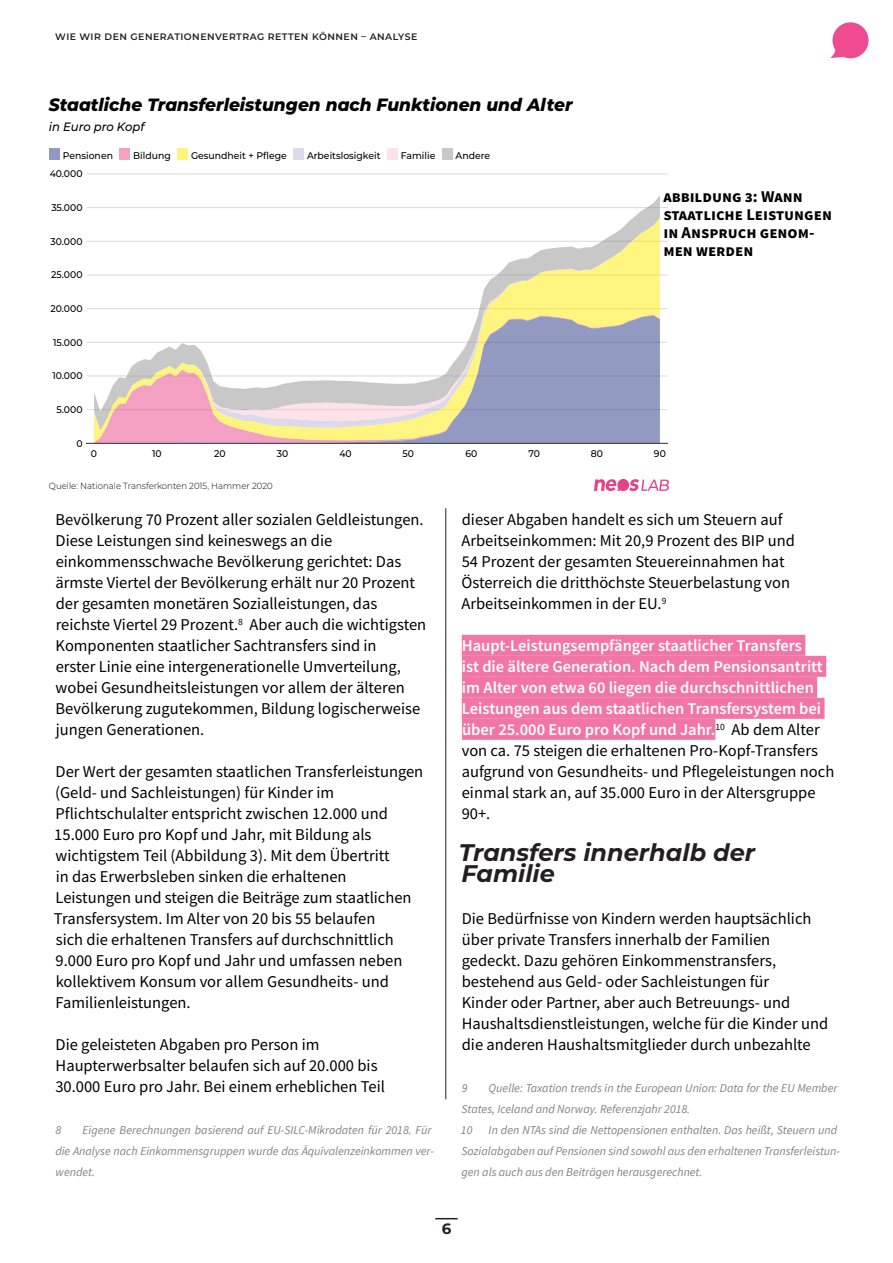
<style>
.page{position:relative;width:893px;height:1263px;background:#fff}
.page>*{position:absolute;margin:0;border:0;box-sizing:border-box;transform-origin:0 0}
.Subheader{font:italic 700 24px/21px "Montserrat";color:#231f20}
.t1{font:italic 800 17.85px "Montserrat";color:#000;scale:.96 1}
.Fließtext{font:16.5px/21px "Source Sans Pro";color:#000001}
.Fließtext-2{font:600 16.5px/21px "Source Sans Pro";color:#fff}
.Grafik_Tabellentitel{font:700 16.5px/18px "Source Sans Pro";color:#000001}
.t2{font:700 15px "Montserrat";color:#231f20}
.t3{font:italic 500 12.15px "Montserrat";color:#000;scale:.96 1}
.Footnote_text{font:italic 12px/21px "Source Sans Pro";color:#808285}
.t4{font:500 9.75px "Montserrat";color:#000;scale:.96 1}
.t5{font:600 9.3px "Montserrat";letter-spacing:.05em;color:#231f20}
.t6{font:300 8.85px "Montserrat";color:#000;scale:.96 1}
.s1{font-weight:400;color:#000001}
</style>
<div class="page">
<svg style="left:831px;top:22px;width:37px;height:36px"></svg>
<hr style="left:86px;top:409px;width:581px;height:1px;background:#dadada">
<hr style="left:86px;top:376px;width:581px;height:1px;background:#dadada">
<hr style="left:86px;top:342px;width:581px;height:1px;background:#dadada">
<hr style="left:86px;top:308px;width:581px;height:1px;background:#dadada">
<hr style="left:86px;top:275px;width:581px;height:1px;background:#dadada">
<hr style="left:86px;top:241px;width:581px;height:1px;background:#dadada">
<hr style="left:86px;top:207px;width:581px;height:1px;background:#dadada">
<hr style="left:86px;top:174px;width:581px;height:1px;background:#dadada">
<svg style="left:94px;top:431px;width:566px;height:12px"></svg>
<svg style="left:94px;top:196px;width:566px;height:235px"></svg>
<hr style="left:86px;top:443px;width:581px;height:1px;background:#333">
<div style="left:49px;top:148px;width:11px;height:11px;background:#939ac1"></div>
<div style="left:119px;top:148px;width:11px;height:11px;background:#f3a0c3"></div>
<div style="left:177px;top:148px;width:11px;height:11px;background:#fef580"></div>
<div style="left:293px;top:148px;width:11px;height:11px;background:#dcdaea"></div>
<div style="left:387px;top:148px;width:11px;height:11px;background:#fee2ea"></div>
<div style="left:442px;top:148px;width:10px;height:11px;background:#c8c8c8"></div>
<svg style="left:594px;top:479px;width:75px;height:12px"></svg>
<svg style="left:435px;top:1218px;width:23px;height:1px"></svg>
<hr style="left:445px;top:508px;width:1px;height:591px;background:#231f20">
<div style="left:462px;top:635px;width:343px;height:21px;background:#f176a5"></div>
<div style="left:462px;top:656px;width:364px;height:21px;background:#f176a5"></div>
<div style="left:462px;top:677px;width:355px;height:21px;background:#f176a5"></div>
<div style="left:462px;top:698px;width:362px;height:21px;background:#f176a5"></div>
<div style="left:462px;top:719px;width:253px;height:21px;background:#f176a5"></div>
<p class="t5" style="left:55px;top:30px;width:364px">WIE WIR DEN GENERATIONENVERTRAG RETTEN KÖNNEN – ANALYSE</p>
<p class="t1" style="left:49px;top:91px;width:547px">Staatliche Transferleistungen nach Funktionen und Alter</p>
<p class="t3" style="left:49px;top:118px;width:101px">in Euro pro Kopf</p>
<p class="t4" style="left:63px;top:148px;width:54px">Pensionen</p>
<p class="t4" style="left:133px;top:148px;width:41px">Bildung</p>
<p class="t4" style="left:191px;top:148px;width:101px">Gesundheit + Pflege</p>
<p class="t4" style="left:307px;top:148px;width:78px">Arbeitslosigkeit</p>
<p class="t4" style="left:401px;top:148px;width:38px">Familie</p>
<p class="t4" style="left:455px;top:148px;width:38px">Andere</p>
<p class="t4" style="left:50px;top:167px;width:36px">40.000</p>
<p class="t4" style="left:51px;top:201px;width:34px">35.000</p>
<p class="t4" style="left:51px;top:234px;width:35px">30.000</p>
<p class="t4" style="left:51px;top:268px;width:34px">25.000</p>
<p class="t4" style="left:51px;top:302px;width:35px">20.000</p>
<p class="t4" style="left:53px;top:335px;width:32px">15.000</p>
<p class="t4" style="left:52px;top:369px;width:33px">10.000</p>
<p class="t4" style="left:57px;top:403px;width:29px">5.000</p>
<p class="Grafik_Tabellentitel" style="left:663px;top:187px;width:170px">abbildung 3: Wann staatliche Leistungen in Anspruch genom&shy;men werden</p>
<p class="t4" style="left:76px;top:436px;width:8px">0</p>
<p class="t4" style="left:91px;top:447px;width:8px">0</p>
<p class="t4" style="left:152px;top:447px;width:12px">10</p>
<p class="t4" style="left:214px;top:447px;width:13px">20</p>
<p class="t4" style="left:277px;top:447px;width:14px">30</p>
<p class="t4" style="left:339px;top:447px;width:14px">40</p>
<p class="t4" style="left:403px;top:447px;width:14px">50</p>
<p class="t4" style="left:465px;top:447px;width:14px">60</p>
<p class="t4" style="left:528px;top:447px;width:14px">70</p>
<p class="t4" style="left:591px;top:447px;width:14px">80</p>
<p class="t4" style="left:654px;top:447px;width:14px">90</p>
<p class="t6" style="left:49px;top:480px;width:235px">Quelle: Nationale Transferkonten 2015, Hammer 2020</p>
<p class="Fließtext" style="left:56px;top:509px;width:372px">Bevölkerung 70 Prozent aller sozialen Geldleistungen.<br>Diese Leistungen sind keineswegs an die einkommensschwache Bevölkerung gerichtet: Das ärmste Viertel der Bevölkerung erhält nur 20 Prozent der gesamten monetären Sozialleistungen, das reichste Viertel 29 Prozent.<sup>8</sup> Aber auch die wichtigsten Komponenten staatlicher Sachtransfers sind in<br>erster Linie eine intergenerationelle Umverteilung, wobei Gesundheitsleistungen vor allem der älteren Bevölkerung zugutekommen, Bildung logischerweise jungen Generationen.</p>
<p class="Fließtext" style="left:54px;top:761px;width:371px">Der Wert der gesamten staatlichen Transferleistungen (Geld- und Sachleistungen) für Kinder im Pflichtschulalter entspricht zwischen 12.000 und 15.000 Euro pro Kopf und Jahr, mit Bildung als wichtigstem Teil (Abbildung 3). Mit dem Übertritt<br>in das Erwerbsleben sinken die erhaltenen Leistungen und steigen die Beiträge zum staatlichen Transfersystem. Im Alter von 20 bis 55 belaufen<br>sich die erhaltenen Transfers auf durchschnittlich 9.000 Euro pro Kopf und Jahr und umfassen neben kollektivem Konsum vor allem Gesundheits- und Familienleistungen.</p>
<p class="Fließtext" style="left:55px;top:1034px;width:331px">Die geleisteten Abgaben pro Person im<br>Haupterwerbsalter belaufen sich auf 20.000 bis<br>30.000 Euro pro Jahr. Bei einem erheblichen Teil</p>
<p class="Footnote_text" style="left:56px;top:1120px;width:7px">8</p>
<p class="Footnote_text" style="left:55px;top:1120px;width:380px;text-indent:27px">Eigene Berechnungen basierend auf EU-SILC-Mikrodaten für 2018. Für die Analyse nach Einkommensgruppen wurde das Äquivalenzeinkommen ver&shy;wendet.</p>
<p class="Fließtext" style="left:461px;top:509px;width:335px">dieser Abgaben handelt es sich um Steuern auf Arbeitseinkommen: Mit 20,9 Prozent des BIP und 54 Prozent der gesamten Steuereinnahmen hat Österreich die dritthöchste Steuerbelastung von Arbeitseinkommen in der EU.<sup>9</sup></p>
<p class="Fließtext-2" style="left:462px;top:635px;width:374px">Haupt-Leistungsempfänger staatlicher Transfers<br>ist die ältere Generation. Nach dem Pensionsantritt im Alter von etwa 60 liegen die durchschnittlichen Leistungen aus dem staatlichen Transfersystem bei über 25.000 Euro pro Kopf und Jahr.<sup>10</sup> <span class="s1">Ab dem Alter von ca. 75 steigen die erhaltenen Pro-Kopf-Transfers aufgrund von Gesundheits- und Pflegeleistungen noch einmal stark an, auf 35.000 Euro in der Altersgruppe 90+.</span></p>
<p class="Subheader" style="left:459px;top:841px;width:298px">Transfers innerhalb der<br>Familie</p>
<p class="Fließtext" style="left:462px;top:908px;width:368px">Die Bedürfnisse von Kindern werden hauptsächlich über private Transfers innerhalb der Familien gedeckt. Dazu gehören Einkommenstransfers, bestehend aus Geld- oder Sachleistungen für<br>Kinder oder Partner, aber auch Betreuungs- und Haushaltsdienstleistungen, welche für die Kinder und die anderen Haushaltsmitglieder durch unbezahlte</p>
<p class="Footnote_text" style="left:462px;top:1078px;width:7px">9</p>
<p class="Footnote_text" style="left:462px;top:1078px;width:378px;text-indent:27px">Quelle: Taxation trends in the European Union: Data for the EU Member<br>States, Iceland and Norway. Referenzjahr 2018.</p>
<p class="Footnote_text" style="left:461px;top:1120px;width:13px">10</p>
<p class="Footnote_text" style="left:461px;top:1120px;width:380px;text-indent:27px">In den NTAs sind die Nettopensionen enthalten. Das heißt, Steuern und<br>Sozialabgaben auf Pensionen sind sowohl aus den erhaltenen Transferleistun&shy;gen als auch aus den Beiträgen herausgerechnet.</p>
<p class="t2" style="left:442px;top:1218px;width:11px">6</p>
</div>
